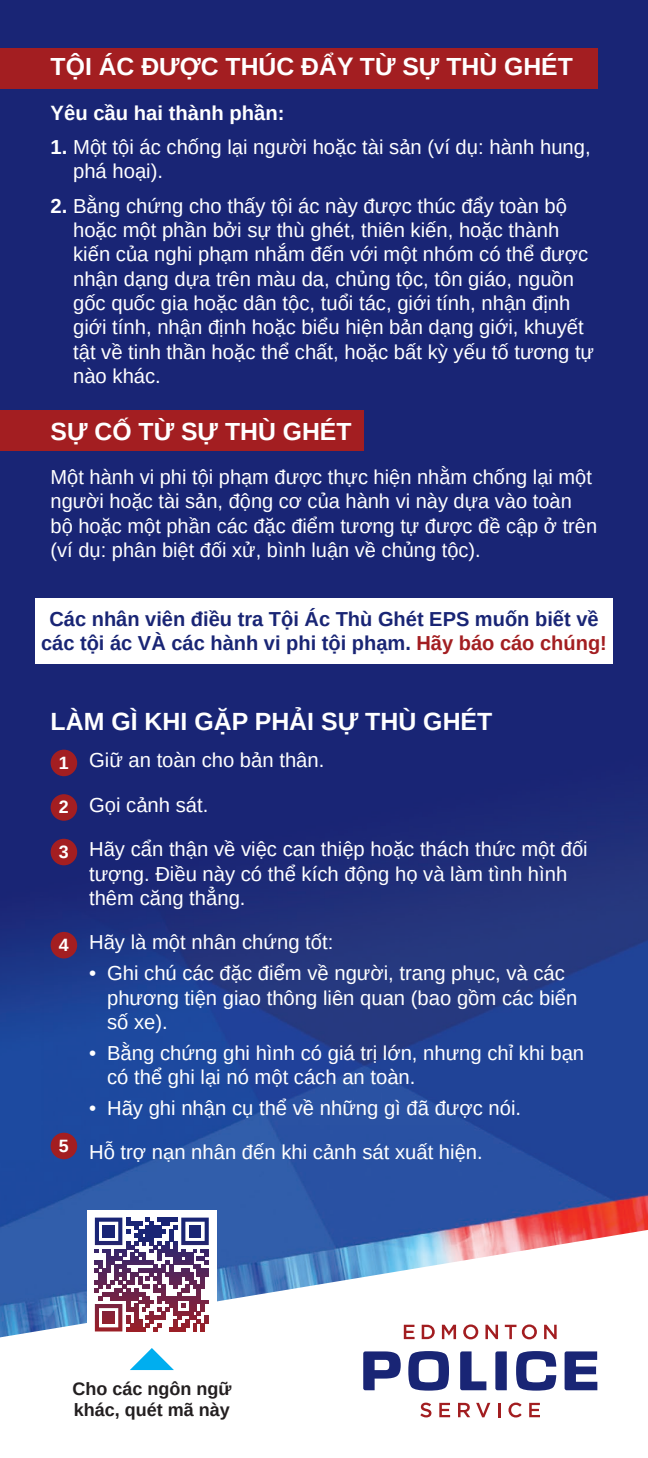
<style>
.page{position:relative;width:648px;height:1458px;background:#fff}
.page>*{position:absolute;margin:0;border:0;box-sizing:border-box;transform-origin:0 0}
.t1{font:700 24.97px "Arimo";color:#fff}
.t2{font:700 24.75px "Arimo";color:#fff}
.t3{font:20.25px/24.3px "Arimo";color:#fff}
.t4{font:700 20.25px/24.3px "Arimo";color:#192575;text-align:center}
.t5{font:700 20.25px "Arimo";color:#fff}
.t6{font:700 18px/21.6px "Arimo";color:#231f20}
.t7{font:700 17.78px "Arimo";color:#fff}
.s1{font-weight:700}
.s2{color:#a31e21}
</style>
<div class="page">
<img style="left:0;top:0;width:648px;height:1337px">
<svg style="left:404px;top:1325px;width:11px;height:14px"></svg>
<svg style="left:422px;top:1325px;width:13px;height:14px"></svg>
<svg style="left:442px;top:1325px;width:14px;height:14px"></svg>
<svg style="left:463px;top:1324px;width:15px;height:15px"></svg>
<svg style="left:485px;top:1325px;width:13px;height:14px"></svg>
<svg style="left:505px;top:1325px;width:11px;height:14px"></svg>
<svg style="left:522px;top:1324px;width:15px;height:15px"></svg>
<svg style="left:544px;top:1325px;width:13px;height:14px"></svg>
<svg style="left:420px;top:1403px;width:11px;height:14px"></svg>
<svg style="left:439px;top:1403px;width:11px;height:14px"></svg>
<svg style="left:458px;top:1403px;width:12px;height:14px"></svg>
<svg style="left:476px;top:1403px;width:14px;height:14px"></svg>
<svg style="left:498px;top:1403px;width:2px;height:14px"></svg>
<svg style="left:508px;top:1403px;width:14px;height:15px"></svg>
<svg style="left:529px;top:1403px;width:11px;height:14px"></svg>
<svg style="left:495px;top:1351px;width:12px;height:39px"></svg>
<svg style="left:460px;top:1351px;width:26px;height:39px"></svg>
<svg style="left:565px;top:1351px;width:32px;height:39px"></svg>
<svg style="left:363px;top:1351px;width:38px;height:39px"></svg>
<svg style="left:408px;top:1351px;width:41px;height:40px"></svg>
<svg style="left:516px;top:1351px;width:40px;height:40px"></svg>
<div style="left:0;top:48px;width:597px;height:40px;background:#a31e21"></div>
<div style="left:0;top:411px;width:363px;height:40px;background:#a31e21"></div>
<div style="left:51px;top:750px;width:26px;height:26px;background:#a31e21;border-radius:50%"></div>
<div style="left:51px;top:794px;width:26px;height:27px;background:#a31e21;border-radius:50%"></div>
<div style="left:51px;top:839px;width:26px;height:26px;background:#a31e21;border-radius:50%"></div>
<div style="left:51px;top:932px;width:26px;height:26px;background:#a31e21;border-radius:50%"></div>
<div style="left:51px;top:1133px;width:26px;height:26px;background:#a31e21;border-radius:50%"></div>
<div style="left:35px;top:598px;width:578px;height:66px;background:#fff"></div>
<div style="left:87px;top:1210px;width:130px;height:129px;background:#fff"></div>
<svg style="left:95px;top:1218px;width:114px;height:113px"></svg>
<svg style="left:130px;top:1348px;width:44px;height:22px"></svg>
<p class="t2" style="left:51px;top:50px;width:524px">TỘI ÁC ĐƯỢC THÚC ĐẨY TỪ SỰ THÙ GHÉT</p>
<p class="t5" style="left:51px;top:99px;width:236px">Yêu cầu hai thành phần:</p>
<p class="t3" style="left:73px;top:135px;width:519px;text-indent:-23px"><span class="s1">1.</span> Một tội ác chống lại người hoặc tài sản (ví dụ: hành hung, phá hoại).</p>
<p class="t3" style="left:73px;top:194px;width:523px;text-indent:-23px"><span class="s1">2.</span> Bằng chứng cho thấy tội ác này được thúc đẩy toàn bộ hoặc một phần bởi sự thù ghét, thiên kiến, hoặc thành kiến của nghi phạm nhắm đến với một nhóm có thể được nhận dạng dựa trên màu da, chủng tộc, tôn giáo, nguồn gốc quốc gia hoặc dân tộc, tuổi tác, giới tính, nhận định giới tính, nhận định hoặc biểu hiện bản dạng giới, khuyết tật về tinh thần hoặc thể chất, hoặc bất kỳ yếu tố tương tự nào khác.</p>
<p class="t2" style="left:51px;top:414px;width:302px">SỰ CỐ TỪ SỰ THÙ GHÉT</p>
<p class="t3" style="left:51px;top:465px;width:548px">Một hành vi phi tội phạm được thực hiện nhằm chống lại một người hoặc tài sản, động cơ của hành vi này dựa vào toàn bộ hoặc một phần các đặc điểm tương tự được đề cập ở trên (ví dụ: phân biệt đối xử, bình luận về chủng tộc).</p>
<p class="t4" style="left:41px;top:607px;width:567px">Các nhân viên điều tra Tội Ác Thù Ghét EPS muốn biết về các tội ác VÀ các hành vi phi tội phạm. <span class="s2">Hãy báo cáo chúng!</span></p>
<p class="t1" style="left:51px;top:705px;width:443px">LÀM GÌ KHI GẶP PHẢI SỰ THÙ GHÉT</p>
<p class="t7" style="left:59px;top:750px;width:11px">1</p>
<p class="t7" style="left:59px;top:795px;width:11px">2</p>
<p class="t7" style="left:59px;top:839px;width:11px">3</p>
<p class="t7" style="left:59px;top:932px;width:11px">4</p>
<p class="t7" style="left:59px;top:1133px;width:11px">5</p>
<p class="t3" style="left:89px;top:748px;width:237px">Giữ an toàn cho bản thân.</p>
<p class="t3" style="left:89px;top:793px;width:121px">Gọi cảnh sát.</p>
<p class="t3" style="left:89px;top:837px;width:500px">Hãy cẩn thận về việc can thiệp hoặc thách thức một đối tượng. Điều này có thể kích động họ và làm tình hình thêm căng thẳng.</p>
<p class="t3" style="left:89px;top:930px;width:246px">Hãy là một nhân chứng tốt:</p>
<p class="t3" style="left:107px;top:961px;width:472px;text-indent:-18px">• Ghi chú các đặc điểm về người, trang phục, và các phương tiện giao thông liên quan (bao gồm các biển số xe).</p>
<p class="t3" style="left:107px;top:1041px;width:479px;text-indent:-18px">• Bằng chứng ghi hình có giá trị lớn, nhưng chỉ khi bạn có thể ghi lại nó một cách an toàn.</p>
<p class="t3" style="left:89px;top:1096px;width:434px">• Hãy ghi nhận cụ thể về những gì đã được nói.</p>
<p class="t3" style="left:89px;top:1140px;width:395px">Hỗ trợ nạn nhân đến khi cảnh sát xuất hiện.</p>
<p class="t6" style="left:72px;top:1378px;width:161px">Cho các ngôn ngữ khác, quét mã này</p>
</div>
